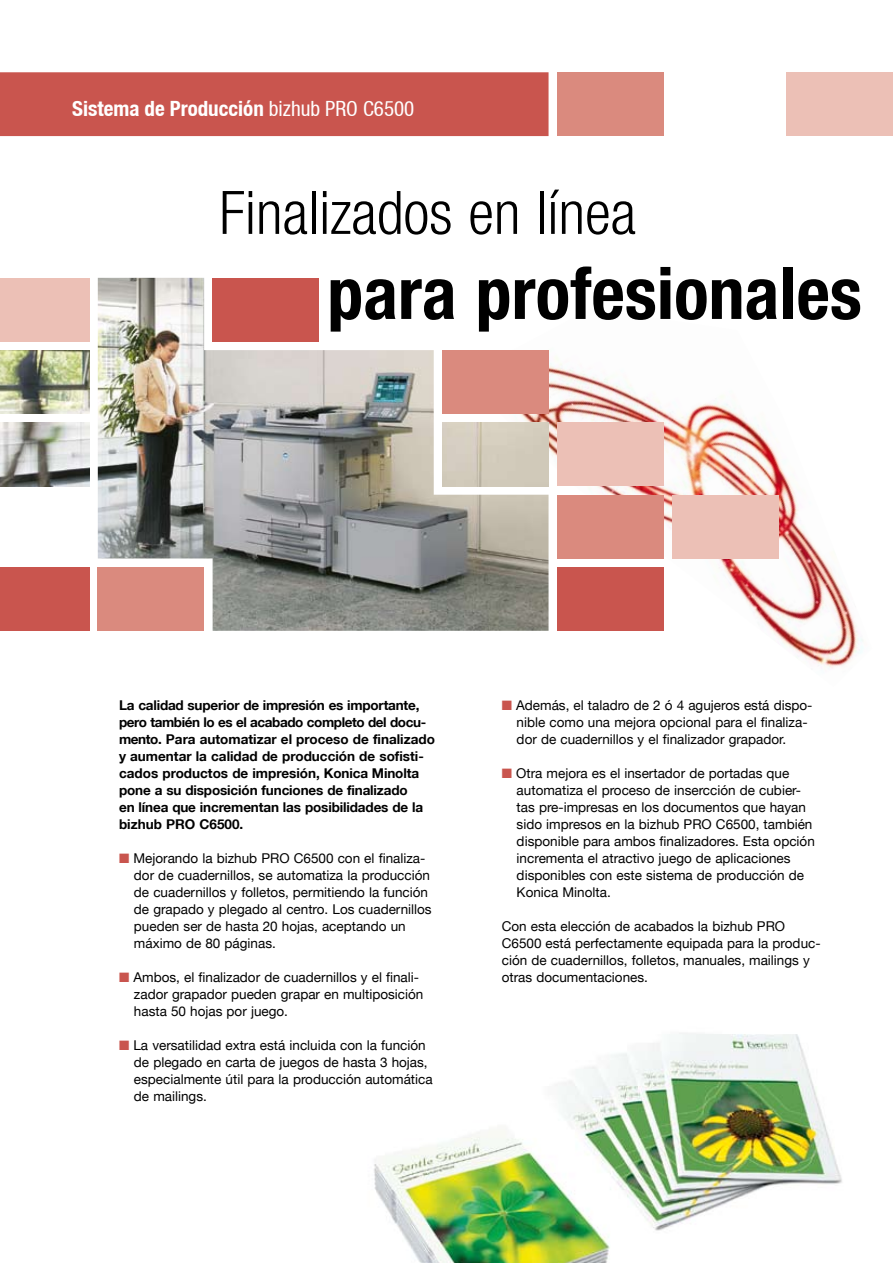
<style>
.page{position:relative;width:893px;height:1263px;background:#fff}
.page>*{position:absolute;margin:0;border:0;box-sizing:border-box;transform-origin:0 0}
.t1{font:700 condensed 72px "Helvetica KM";color:#000}
.t2{font:300 condensed 60px "Helvetica KM";color:#000}
.t3{font:700 condensed 21px "Helvetica KM";color:#fff}
.t4{font:13.5px/17px "Helvetica KM";color:#000}
.t5{font:700 13.5px/17px "Helvetica KM";letter-spacing:-.01em;color:#000}
.s1{font-weight:400}
.s2{color:#c9554e}
</style>
<div class="page">
<img style="left:549px;top:356px;width:314px;height:313px">
<img style="left:374px;top:1033px;width:468px;height:230px">
<div style="left:0;top:72px;width:549px;height:64px;background:#c9554e"></div>
<div style="left:557px;top:72px;width:106px;height:64px;background:#da8a7e"></div>
<div style="left:787px;top:72px;width:106px;height:64px;background:#ecc0b6"></div>
<div style="left:0;top:278px;width:89px;height:64px;background:#ecc0b6"></div>
<img style="left:0;top:350px;width:89px;height:64px">
<div style="left:557px;top:422px;width:106px;height:64px;background:#ecc0b6"></div>
<img style="left:0;top:422px;width:89px;height:64px">
<div style="left:557px;top:495px;width:106px;height:63px;background:#da8a7e"></div>
<div style="left:672px;top:495px;width:106px;height:63px;background:#ecc0b6"></div>
<div style="left:557px;top:567px;width:106px;height:64px;background:#c9554e"></div>
<img style="left:98px;top:278px;width:451px;height:353px">
<div style="left:98px;top:567px;width:106px;height:64px;background:#da8a7e"></div>
<div style="left:0;top:567px;width:89px;height:64px;background:#c9554e"></div>
<div style="left:213px;top:278px;width:106px;height:64px;background:#c9554e"></div>
<h3 class="t3" style="left:72px;top:96px;width:343px">Sistema de Producción <span class="s1">bizhub PRO C6500</span></h3>
<h2 class="t2" style="left:219px;top:178px;width:418px">Finalizados en línea</h2>
<h1 class="t1" style="left:327px;top:250px;width:536px">para profesionales</h1>
<p class="t5" style="left:119px;top:697px;width:317px">La calidad superior de impresión es importante, pero también lo es el acabado completo del docu&shy;mento. Para automatizar el proceso de finalizado y aumentar la calidad de producción de sofisti&shy;cados productos de impresión, Konica Minolta pone a su disposición funciones de finalizado<br>en línea que incrementan las posibilidades de la bizhub PRO C6500.</p>
<p class="t4" style="left:134px;top:850px;width:299px;text-indent:-15px"><span class="s2">■</span> Mejorando la bizhub PRO C6500 con el finaliza&shy;dor de cuadernillos, se automatiza la producción de cuadernillos y folletos, permitiendo la función de grapado y plegado al centro. Los cuadernillos pueden ser de hasta 20 hojas, aceptando un máximo de 80 páginas.</p>
<p class="t4" style="left:134px;top:969px;width:291px;text-indent:-15px"><span class="s2">■</span> Ambos, el finalizador de cuadernillos y el finali&shy;zador grapador pueden grapar en multiposición hasta 50 hojas por juego.</p>
<p class="t4" style="left:134px;top:1037px;width:300px;text-indent:-15px"><span class="s2">■</span> La versatilidad extra está incluida con la función de plegado en carta de juegos de hasta 3 hojas, especialmente útil para la producción automática de mailings.</p>
<p class="t4" style="left:517px;top:697px;width:297px;text-indent:-15px"><span class="s2">■</span> Además, el taladro de 2 ó 4 agujeros está dispo&shy;nible como una mejora opcional para el finaliza&shy;dor de cuadernillos y el finalizador grapador.</p>
<p class="t4" style="left:517px;top:765px;width:300px;text-indent:-15px"><span class="s2">■</span> Otra mejora es el insertador de portadas que automatiza el proceso de insercción de cubier&shy;tas pre-impresas en los documentos que hayan sido impresos en la bizhub PRO C6500, también disponible para ambos finalizadores. Esta opción incrementa el atractivo juego de aplicaciones disponibles con este sistema de producción de Konica Minolta.</p>
<p class="t4" style="left:502px;top:918px;width:320px">Con esta elección de acabados la bizhub PRO C6500 está perfectamente equipada para la produc&shy;ción de cuadernillos, folletos, manuales, mailings y otras documentaciones.</p>
</div>
